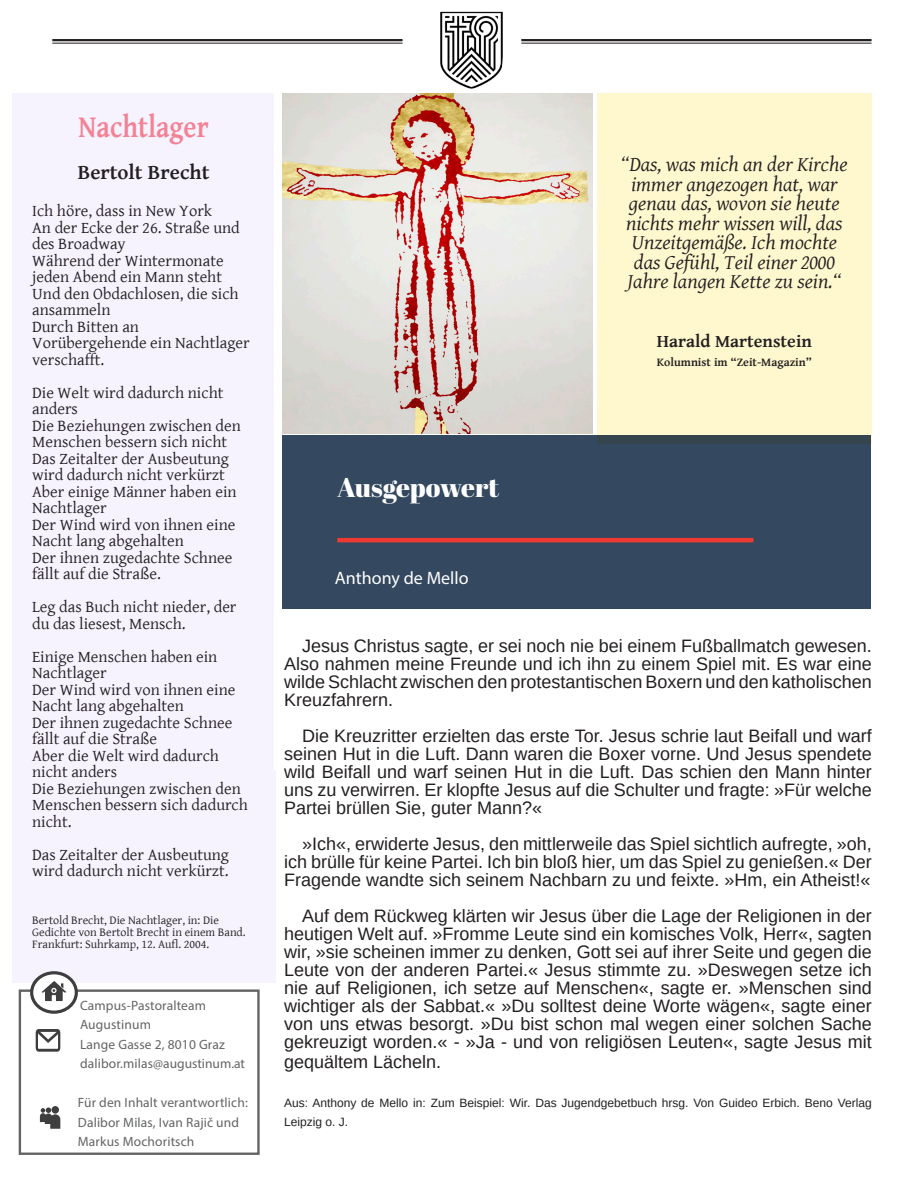
<style>
.page{position:relative;width:918px;height:1188px;background:#fff}
.page>*{position:absolute;margin:0;border:0;box-sizing:border-box;transform-origin:0 0}
.Newsletter_Name{font:700 31.8px "Gentium Basic";color:#f38295;scale:.85 1}
.Main_title{font:27px "Abril Fatface";letter-spacing:-.005em;color:#fff}
.Normal_body_text{font:italic 21px/19.5px "Gentium Basic";color:#231f20;text-align:center}
.Newsletter_Name-2{font:700 21px "Gentium Basic";color:#231f20}
.Paragraph___tab{font:18px/18px "Arimo";color:#231f20;text-align:justify}
.Normal_body_text-2{font:700 18px "Gentium Basic";color:#231f20}
.Intro_to_paragraph{font:18px "Myriad Pro";color:#fff}
.Newsletter_Name-3{font:16.5px/16.5px "Gentium Basic";color:#231f20}
.Social_media{font:13.5px/19.5px "Myriad Pro";letter-spacing:.01em;color:#636464}
.Newsletter_Name-4{font:12px/12px "Gentium Basic";color:#231f20}
.Paragraph___tab-2{font:12px/19.5px "Arimo";color:#231f20}
.Normal_body_text-3{font:700 12px "Gentium Basic";color:#231f20}
</style>
<div class="page">
<div style="left:12px;top:93px;width:263px;height:890px;background:#f6f3ff"></div>
<div style="left:274px;top:84px;width:608px;height:686px;background:#fff"></div>
<img style="left:440px;top:12px;width:63px;height:77px">
<hr style="left:52px;top:39px;width:351px;height:2px;background:#231f20">
<hr style="left:52px;top:43px;width:351px;height:1px;background:#231f20">
<hr style="left:521px;top:39px;width:351px;height:2px;background:#231f20">
<hr style="left:521px;top:43px;width:351px;height:1px;background:#231f20">
<div style="left:19px;top:989px;width:241px;height:166px;border:2px solid #636464"></div>
<svg style="left:32px;top:973px;width:44px;height:39px"></svg>
<div style="left:30px;top:971px;width:48px;height:43px;border:3px solid #3e3e3e;border-radius:50%"></div>
<svg style="left:42px;top:981px;width:24px;height:20px"></svg>
<svg style="left:40px;top:1106px;width:20px;height:23px"></svg>
<svg style="left:36px;top:1029px;width:24px;height:23px"></svg>
<img style="left:282px;top:93px;width:311px;height:340px">
<div style="left:597px;top:93px;width:275px;height:351px;background:#fff7ce"></div>
<div style="left:282px;top:435px;width:588px;height:174px;background:#344860"></div>
<hr style="left:337px;top:538px;width:416px;height:4px;background:#ee3b31">
<p class="Newsletter_Name" style="left:79px;top:103px;width:154px">Nachtlager</p>
<p class="Newsletter_Name-2" style="left:78px;top:156px;width:133px">Bertolt Brecht</p>
<p class="Newsletter_Name-3" style="left:32px;top:202px;width:182px">Ich höre, dass in New York</p>
<p class="Newsletter_Name-3" style="left:32px;top:219px;width:209px">An der Ecke der 26. Straße und des Broadway</p>
<p class="Newsletter_Name-3" style="left:32px;top:252px;width:193px">Während der Wintermonate jeden Abend ein Mann steht</p>
<p class="Newsletter_Name-3" style="left:32px;top:285px;width:208px">Und den Obdachlosen, die sich ansammeln</p>
<p class="Newsletter_Name-3" style="left:32px;top:318px;width:219px">Durch Bitten an<br>Vorübergehende ein Nachtlager verschafft.</p>
<p class="Newsletter_Name-3" style="left:32px;top:384px;width:193px">Die Welt wird dadurch nicht anders</p>
<p class="Newsletter_Name-3" style="left:32px;top:417px;width:210px">Die Beziehungen zwischen den<br>Menschen bessern sich nicht</p>
<p class="Newsletter_Name-3" style="left:32px;top:450px;width:198px">Das Zeitalter der Ausbeutung wird dadurch nicht verkürzt</p>
<p class="Newsletter_Name-3" style="left:32px;top:483px;width:206px">Aber einige Männer haben ein<br>Nachtlager</p>
<p class="Newsletter_Name-3" style="left:32px;top:516px;width:205px">Der Wind wird von ihnen eine<br>Nacht lang abgehalten</p>
<p class="Newsletter_Name-3" style="left:32px;top:549px;width:202px">Der ihnen zugedachte Schnee fällt auf die Straße.</p>
<p class="Newsletter_Name-3" style="left:32px;top:598px;width:206px">Leg das Buch nicht nieder, der du das liesest, Mensch.</p>
<p class="Newsletter_Name-3" style="left:32px;top:648px;width:187px">Einige Menschen haben ein<br>Nachtlager</p>
<p class="Newsletter_Name-3" style="left:32px;top:681px;width:205px">Der Wind wird von ihnen eine<br>Nacht lang abgehalten</p>
<p class="Newsletter_Name-3" style="left:32px;top:714px;width:202px">Der ihnen zugedachte Schnee fällt auf die Straße</p>
<p class="Newsletter_Name-3" style="left:32px;top:747px;width:188px">Aber die Welt wird dadurch nicht anders</p>
<p class="Newsletter_Name-3" style="left:32px;top:780px;width:217px">Die Beziehungen zwischen den<br>Menschen bessern sich dadurch nicht.</p>
<p class="Newsletter_Name-3" style="left:32px;top:846px;width:198px">Das Zeitalter der Ausbeutung wird dadurch nicht verkürzt.</p>
<p class="Newsletter_Name-4" style="left:32px;top:914px;width:215px">Bertold Brecht, Die Nachtlager, in: Die<br>Gedichte von Bertolt Brecht in einem Band.<br>Frankfurt: Suhrkamp, 12. Aufl. 2004.</p>
<p class="Social_media" style="left:80px;top:995px;width:127px">Campus-Pastoralteam<br>Augustinum</p>
<p class="Social_media" style="left:80px;top:1034px;width:167px">Lange Gasse 2, 8010 Graz dalibor.milas@augustinum.at</p>
<p class="Social_media" style="left:78px;top:1093px;width:171px">Für den Inhalt verantwortlich:</p>
<p class="Social_media" style="left:78px;top:1112px;width:163px">Dalibor Milas, Ivan Rajič und<br>Markus Mochoritsch</p>
<p class="Main_title" style="left:337px;top:468px;width:163px">Ausgepowert</p>
<p class="Intro_to_paragraph" style="left:335px;top:567px;width:135px">Anthony de Mello</p>
<p class="Normal_body_text" style="left:621px;top:154px;width:228px">“Das, was mich an der Kirche immer angezogen hat, war genau das, wovon sie heute nichts mehr wissen will, das<br>Unzeitgemäße. Ich mochte das Gefühl, Teil einer 2000<br>Jahre langen Kette zu sein.“</p>
<p class="Normal_body_text-2" style="left:657px;top:327px;width:157px">Harald Martenstein</p>
<p class="Normal_body_text-3" style="left:657px;top:353px;width:157px">Kolumnist im “Zeit-Magazin”</p>
<p class="Paragraph___tab" style="left:284px;top:638px;width:589px;text-indent:18px">Jesus Christus sagte, er sei noch nie bei einem Fußballmatch gewesen.<br>Also nahmen meine Freunde und ich ihn zu einem Spiel mit. Es war eine wilde Schlacht zwischen den protestantischen Boxern und den katholischen Kreuzfahrern.</p>
<p class="Paragraph___tab" style="left:284px;top:728px;width:589px;text-indent:18px">Die Kreuzritter erzielten das erste Tor. Jesus schrie laut Beifall und warf seinen Hut in die Luft. Dann waren die Boxer vorne. Und Jesus spendete wild Beifall und warf seinen Hut in die Luft. Das schien den Mann hinter uns zu verwirren. Er klopfte Jesus auf die Schulter und fragte: »Für welche Partei brüllen Sie, guter Mann?«</p>
<p class="Paragraph___tab" style="left:284px;top:836px;width:589px;text-indent:18px">»Ich«, erwiderte Jesus, den mittlerweile das Spiel sichtlich aufregte, »oh, ich brülle für keine Partei. Ich bin bloß hier, um das Spiel zu genießen.« Der Fragende wandte sich seinem Nachbarn zu und feixte. »Hm, ein Atheist!«</p>
<p class="Paragraph___tab" style="left:284px;top:907px;width:589px;text-indent:18px">Auf dem Rückweg klärten wir Jesus über die Lage der Religionen in der heutigen Welt auf. »Fromme Leute sind ein komisches Volk, Herr«, sagten wir, »sie scheinen immer zu denken, Gott sei auf ihrer Seite und gegen die Leute von der anderen Partei.« Jesus stimmte zu. »Deswegen setze ich nie auf Religionen, ich setze auf Menschen«, sagte er. »Menschen sind wichtiger als der Sabbat.« »Du solltest deine Worte wägen«, sagte einer von uns etwas besorgt. »Du bist schon mal wegen einer solchen Sache gekreuzigt worden.« - »Ja - und von religiösen Leuten«, sagte Jesus mit gequältem Lächeln.</p>
<p class="Paragraph___tab-2" style="left:284px;top:1093px;width:589px">Aus: Anthony de Mello in: Zum Beispiel: Wir. Das Jugendgebetbuch hrsg. Von Guideo Erbich. Beno Verlag<br>Leipzig o. J.</p>
</div>
